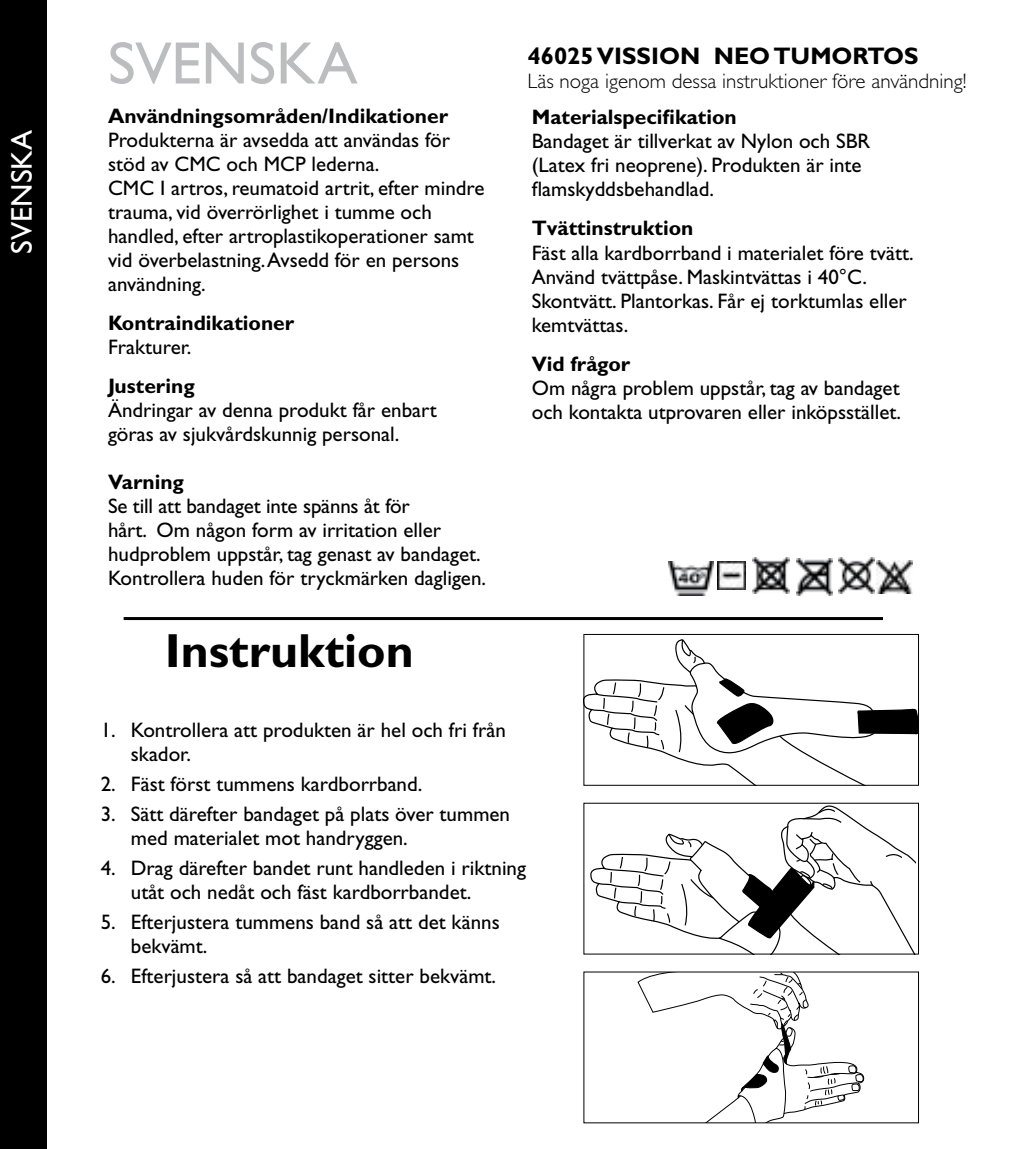
<style>
.page{position:relative;width:1021px;height:1149px;background:#fff}
.page>*{position:absolute;margin:0;border:0;box-sizing:border-box;transform-origin:0 0}
.t1{font:60px "Gill Sans Std";color:#bbbdbe}
.t2{font:700 48px "Gill Sans Std";color:#000}
.t3{font:30px "Gill Sans Std";color:#fff}
.t4{font:700 24px "Gill Sans Std";color:#000}
.t5{font:21px/24px "Gill Sans Std";color:#000}
.t6{font:700 21px "Gill Sans Std";color:#000}
.t7{font:300 21px "Gill Sans Std";color:#000}
</style>
<div class="page">
<hr style="left:124px;top:617px;width:759px;height:3px;background:#000">
<div style="left:0;top:0;width:47px;height:1148px;background:#000"></div>
<img style="left:838px;top:557px;width:36px;height:36px">
<img style="left:796px;top:558px;width:36px;height:37px">
<img style="left:753px;top:557px;width:36px;height:36px">
<img style="left:876px;top:560px;width:36px;height:33px">
<img style="left:717px;top:561px;width:28px;height:28px">
<img style="left:668px;top:561px;width:45px;height:34px">
<svg style="left:585px;top:639px;width:331px;height:144px"></svg>
<div style="left:583px;top:634px;width:335px;height:151px;border:1px solid #000"></div>
<svg style="left:590px;top:805px;width:325px;height:147px"></svg>
<svg style="left:637px;top:973px;width:228px;height:147px"></svg>
<h3 class="t3" style="left:4px;top:253px;width:125px;rotate:-90deg">SVENSKA</h3>
<h1 class="t1" style="left:108px;top:29px;width:251px">SVENSKA</h1>
<p class="t6" style="left:108px;top:103px;width:341px">Användningsområden/Indikationer</p>
<p class="t5" style="left:108px;top:128px;width:378px">Produkterna är avsedda att användas för stöd av CMC och MCP lederna.<br>CMC I artros, reumatoid artrit, efter mindre trauma, vid överrörlighet i tumme och handled, efter artroplastikoperationer samt vid överbelastning. Avsedd för en persons användning.</p>
<p class="t6" style="left:108px;top:310px;width:188px">Kontraindikationer</p>
<p class="t5" style="left:108px;top:335px;width:85px">Frakturer.</p>
<p class="t6" style="left:108px;top:373px;width:88px">Justering</p>
<p class="t5" style="left:108px;top:398px;width:330px">Ändringar av denna produkt får enbart göras av sjukvårdskunnig personal.</p>
<p class="t6" style="left:108px;top:469px;width:77px">Varning</p>
<p class="t5" style="left:108px;top:494px;width:379px">Se till att bandaget inte spänns åt för<br>hårt. Om någon form av irritation eller hudproblem uppstår, tag genast av bandaget.<br>Kontrollera huden för tryckmärken dagligen.</p>
<h2 class="t2" style="left:165px;top:622px;width:250px">Instruktion</h2>
<p class="t4" style="left:527px;top:41px;width:392px">46025 VISSION NEO TUMORTOS</p>
<p class="t7" style="left:527px;top:69px;width:440px">Läs noga igenom dessa instruktioner före användning!</p>
<p class="t6" style="left:531px;top:105px;width:206px">Materialspecifikation</p>
<p class="t5" style="left:531px;top:129px;width:340px">Bandaget är tillverkat av Nylon och SBR (Latex fri neoprene). Produkten är inte flamskyddsbehandlad.</p>
<p class="t6" style="left:531px;top:216px;width:163px">Tvättinstruktion</p>
<p class="t5" style="left:531px;top:240px;width:383px">Fäst alla kardborrband i materialet före tvätt.<br>Använd tvättpåse. Maskintvättas i 40°C.<br>Skontvätt. Plantorkas. Får ej torktumlas eller kemtvättas.</p>
<p class="t6" style="left:531px;top:351px;width:100px">Vid frågor</p>
<p class="t5" style="left:531px;top:375px;width:371px">Om några problem uppstår, tag av bandaget och kontakta utprovaren eller inköpsstället.</p>
<p class="t5" style="left:131px;top:717px;width:376px;text-indent:-30px">1. Kontrollera att produkten är hel och fri från skador.</p>
<p class="t5" style="left:101px;top:771px;width:323px">2. Fäst först tummens kardborrband.</p>
<p class="t5" style="left:131px;top:801px;width:381px;text-indent:-30px">3. Sätt därefter bandaget på plats över tummen med materialet mot handryggen.</p>
<p class="t5" style="left:131px;top:855px;width:397px;text-indent:-30px">4. Drag därefter bandet runt handleden i riktning utåt och nedåt och fäst kardborrbandet.</p>
<p class="t5" style="left:131px;top:910px;width:370px;text-indent:-30px">5. Efterjustera tummens band så att det känns bekvämt.</p>
<p class="t5" style="left:101px;top:964px;width:397px">6. Efterjustera så att bandaget sitter bekvämt.</p>
</div>
